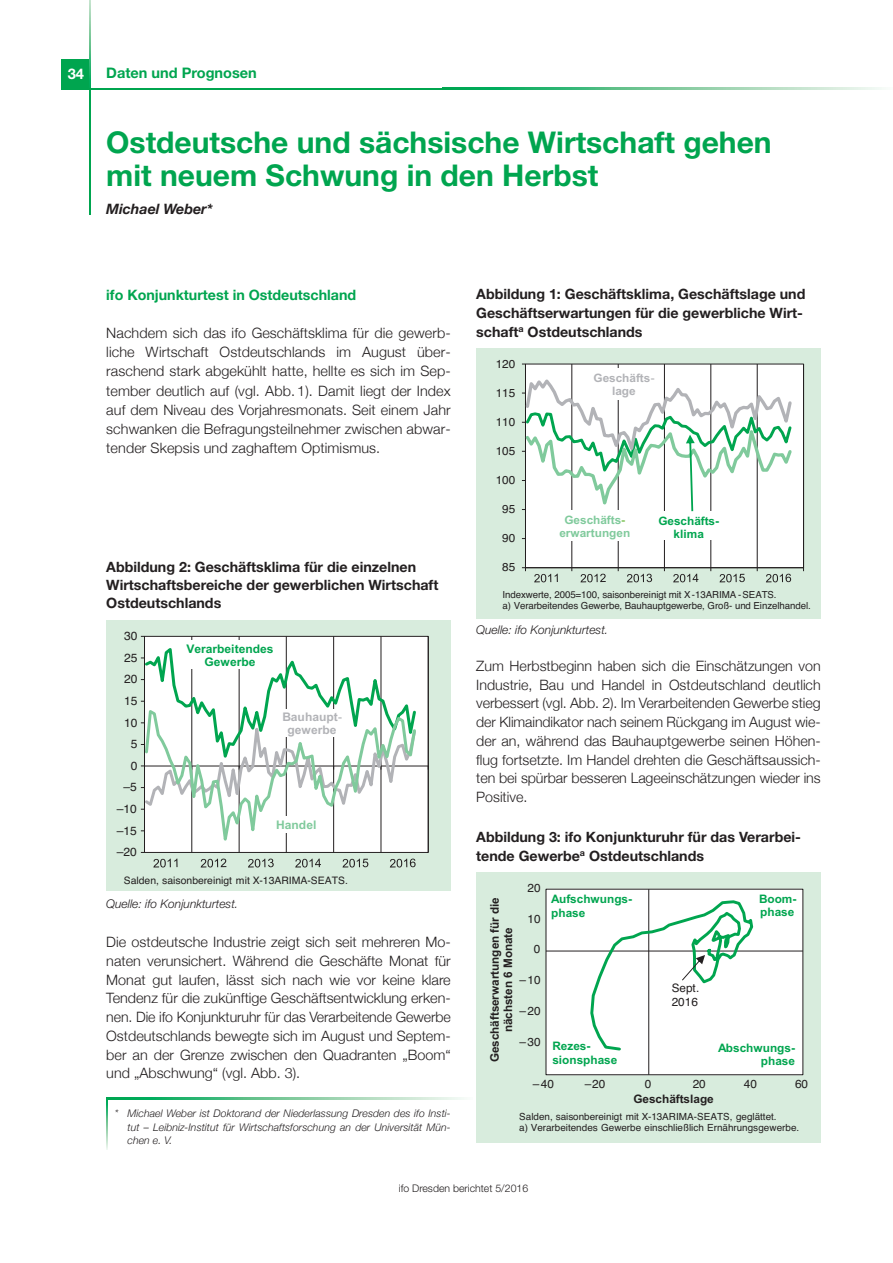
<style>
.page{position:relative;width:893px;height:1263px;background:#fff}
.page>*{position:absolute;margin:0;border:0;box-sizing:border-box;transform-origin:0 0}
.t1{font:700 30px/33px "Helvetica Neue";color:#00a54f}
.t2{font:700 14.7px "Helvetica Neue";color:#fff}
.t3{font:700 14.55px "Helvetica Neue";color:#00a54f}
.t4{font:300 14.25px/18.8px "Helvetica Neue";color:#231f20;text-align:justify}
.t5{font:700 14.25px/18.3px "Helvetica Neue";color:#231f20}
.t6{font:700 14.25px "Helvetica Neue";color:#00a54f}
.t7{font:italic 700 14.25px "Helvetica Neue";color:#231f20}
.t8{font:italic 300 12px "Helvetica Neue";color:#231f20}
.t9{font:700 11.85px/13.4px "Arial";letter-spacing:-.005em;color:#231f20;text-align:center}
.t10{font:11.85px "Helvetica";letter-spacing:-.005em;color:#231f20}
.t11{font:700 11.85px/13.5px "Arial";color:#00a54f;text-align:center}
.t12{font:700 11.85px/13.5px "Arial";color:#b2b3b7;text-align:center}
.t13{font:700 11.85px "Arial";color:#80ca9c}
.t14{font:700 11.7px/14.1px "Arial";color:#00a54f}
.t15{font:11.7px/14.1px "Helvetica";letter-spacing:-.005em;color:#231f20}
.t16{font:700 11.7px "Arial";letter-spacing:-.005em;color:#231f20}
.t17{font:700 11.7px "Arial";color:#168842}
.t18{font:700 11.55px/13.2px "Arial";color:#80ca9c;text-align:center}
.t19{font:11.55px "Helvetica";letter-spacing:-.005em;color:#231f20}
.t20{font:700 11.55px/13.2px "Arial";color:#00a54f;text-align:center}
.t21{font:700 11.55px/13.2px "Arial";letter-spacing:-.005em;color:#b2b3b7;text-align:center}
.t22{font:italic 300 10.5px/13.2px "Helvetica Neue";letter-spacing:.005em;color:#231f20;text-align:justify}
.t23{font:300 10.5px "Helvetica Neue";color:#231f20}
.t24{font:10.35px "Helvetica";color:#231f20}
.t25{font:9.75px/11.6px "Helvetica";letter-spacing:-.01em;color:#231f20}
</style>
<div class="page">
<div style="left:61px;top:60px;width:30px;height:29px;background:#00a54f"></div>
<div style="left:476px;top:349px;width:345px;height:270px;background:#d8ecdd"></div>
<div style="left:525px;top:364px;width:278px;height:204px;background:#fff"></div>
<hr style="left:571px;top:364px;width:1px;height:204px;background:#231f20">
<hr style="left:618px;top:364px;width:1px;height:204px;background:#231f20">
<hr style="left:664px;top:364px;width:1px;height:204px;background:#231f20">
<hr style="left:710px;top:364px;width:1px;height:204px;background:#231f20">
<hr style="left:757px;top:364px;width:1px;height:204px;background:#231f20">
<hr style="left:803px;top:364px;width:1px;height:204px;background:#231f20">
<hr style="left:525px;top:567px;width:278px;height:1px;background:#231f20">
<div style="left:587px;top:369px;width:74px;height:31px;background:#fff"></div>
<div style="left:544px;top:510px;width:102px;height:31px;background:#fff"></div>
<div style="left:645px;top:512px;width:88px;height:28px;background:#fff"></div>
<svg style="left:534px;top:574px;width:24px;height:8px"></svg>
<svg style="left:581px;top:574px;width:25px;height:8px"></svg>
<svg style="left:627px;top:574px;width:25px;height:8px"></svg>
<svg style="left:673px;top:574px;width:25px;height:8px"></svg>
<svg style="left:720px;top:574px;width:25px;height:8px"></svg>
<svg style="left:766px;top:574px;width:25px;height:8px"></svg>
<svg style="left:522px;top:375px;width:270px;height:141px"></svg>
<div style="left:476px;top:872px;width:345px;height:270px;background:#d8ecdd"></div>
<div style="left:546px;top:889px;width:257px;height:186px;background:#fff"></div>
<hr style="left:648px;top:889px;width:1px;height:186px;background:#231f20">
<hr style="left:546px;top:951px;width:257px;height:1px;background:#231f20">
<svg style="left:589px;top:899px;width:166px;height:153px"></svg>
<svg style="left:108px;top:1098px;width:356px;height:1px"></svg>
<svg style="left:106px;top:1098px;width:2px;height:51px"></svg>
<div style="left:106px;top:621px;width:345px;height:270px;background:#d8ecdd"></div>
<div style="left:144px;top:636px;width:284px;height:216px;background:#fff"></div>
<hr style="left:191px;top:636px;width:1px;height:216px;background:#231f20">
<hr style="left:239px;top:636px;width:1px;height:216px;background:#231f20">
<hr style="left:286px;top:636px;width:1px;height:216px;background:#231f20">
<hr style="left:333px;top:636px;width:1px;height:216px;background:#231f20">
<hr style="left:381px;top:636px;width:1px;height:216px;background:#231f20">
<hr style="left:428px;top:636px;width:1px;height:216px;background:#231f20">
<hr style="left:144px;top:766px;width:284px;height:1px;background:#231f20">
<div style="left:182px;top:640px;width:96px;height:29px;background:#fff"></div>
<svg style="left:141px;top:644px;width:277px;height:223px"></svg>
<hr style="left:89px;top:94px;width:2px;height:121px;background:#00a54f">
<svg style="left:89px;top:0;width:2px;height:94px"></svg>
<svg style="left:443px;top:88px;width:439px;height:1px"></svg>
<hr style="left:61px;top:88px;width:382px;height:1px;background:#00a54f">
<p class="t2" style="left:68px;top:68px;width:18px">34</p>
<p class="t3" style="left:106px;top:68px;width:152px">Daten und Prognosen</p>
<h1 class="t1" style="left:106px;top:129px;width:667px">Ostdeutsche und sächsische Wirtschaft gehen mit neuem Schwung in den Herbst</h1>
<p class="t7" style="left:106px;top:200px;width:108px">Michael Weber*</p>
<p class="t6" style="left:106px;top:286px;width:251px">ifo Konjunkturtest in Ostdeutschland</p>
<p class="t4" style="left:106px;top:323px;width:346px;line-height:19.2px">Nachdem sich das ifo Geschäftsklima für die gewerb&shy;liche Wirtschaft Ostdeutschlands im August über&shy;raschend stark abgekühlt hatte, hellte es sich im Sep&shy;tember deutlich auf (vgl. Abb. 1). Damit liegt der Index auf dem Niveau des Vorjahresmonats. Seit einem Jahr schwanken die Befragungsteilnehmer zwischen abwar&shy;tender Skepsis und zaghaftem Optimismus.</p>
<p class="t5" style="left:106px;top:558px;width:334px">Abbildung 2: Geschäftsklima für die einzelnen<br>Wirtschaftsbereiche der gewerblichen Wirtschaft<br>Ostdeutschlands</p>
<p class="t10" style="left:124px;top:627px;width:15px">30</p>
<p class="t10" style="left:124px;top:648px;width:15px">25</p>
<p class="t10" style="left:124px;top:670px;width:15px">20</p>
<p class="t10" style="left:124px;top:692px;width:15px">15</p>
<p class="t10" style="left:124px;top:713px;width:15px">10</p>
<p class="t10" style="left:131px;top:735px;width:8px">5</p>
<p class="t10" style="left:131px;top:756px;width:8px">0</p>
<p class="t10" style="left:124px;top:778px;width:15px">–5</p>
<p class="t10" style="left:117px;top:800px;width:22px">–10</p>
<p class="t10" style="left:117px;top:821px;width:22px">–15</p>
<p class="t10" style="left:117px;top:843px;width:22px">–20</p>
<p class="t11" style="left:186px;top:642px;width:88px">Verarbeitendes<br>Gewerbe</p>
<p class="t12" style="left:282px;top:710px;width:61px">Bauhaupt&shy;gewerbe</p>
<p class="t13" style="left:276px;top:816px;width:42px">Handel</p>
<p class="t24" style="left:124px;top:873px;width:226px">Salden, saisonbereinigt mit X-13ARIMA-SEATS.</p>
<p class="t8" style="left:106px;top:899px;width:133px">Quelle: ifo Konjunkturtest.</p>
<p class="t4" style="left:106px;top:932px;width:346px">Die ostdeutsche Industrie zeigt sich seit mehreren Mo&shy;naten verunsichert. Während die Geschäfte Monat für Monat gut laufen, lässt sich nach wie vor keine klare Tendenz für die zukünftige Geschäftsentwicklung erken&shy;nen. Die ifo Konjunkturuhr für das Verarbeitende Gewerbe Ostdeutschlands bewegte sich im August und Septem&shy;ber an der Grenze zwischen den Quadranten „Boom“ und „Abschwung“ (vgl. Abb. 3).</p>
<p class="t22" style="left:128px;top:1107px;width:325px;text-indent:-13px">* Michael Weber ist Doktorand der Niederlassung Dresden des ifo Insti&shy;tut – Leibniz-Institut für Wirtschaftsforschung an der Universität Mün&shy;chen e. V.</p>
<p class="t5" style="left:476px;top:286px;width:331px;line-height:18.8px">Abbildung 1: Geschäftsklima, Geschäftslage und<br>Geschäftserwartungen für die gewerbliche Wirt&shy;schaft<sup>a</sup> Ostdeutschlands</p>
<p class="t19" style="left:496px;top:355px;width:21px">120</p>
<p class="t19" style="left:496px;top:384px;width:21px">115</p>
<p class="t19" style="left:496px;top:413px;width:21px">110</p>
<p class="t19" style="left:496px;top:442px;width:21px">105</p>
<p class="t19" style="left:496px;top:471px;width:21px">100</p>
<p class="t19" style="left:502px;top:500px;width:15px">95</p>
<p class="t19" style="left:502px;top:529px;width:15px">90</p>
<p class="t19" style="left:502px;top:558px;width:15px">85</p>
<p class="t21" style="left:593px;top:372px;width:62px">Geschäfts&shy;lage</p>
<p class="t18" style="left:559px;top:513px;width:72px">Geschäfts&shy;erwartungen</p>
<p class="t20" style="left:658px;top:514px;width:62px">Geschäfts&shy;klima</p>
<p class="t25" style="left:503px;top:589px;width:310px">Indexwerte, 2005=100, saisonbereinigt mit X-13ARIMA -SEATS.<br>a) Verarbeitendes Gewerbe, Bauhauptgewerbe, Groß- und Einzelhandel.</p>
<p class="t8" style="left:476px;top:625px;width:133px">Quelle: ifo Konjunkturtest.</p>
<p class="t4" style="left:476px;top:656px;width:346px">Zum Herbstbeginn haben sich die Einschätzungen von Industrie, Bau und Handel in Ostdeutschland deutlich verbessert (vgl. Abb. 2). Im Verarbeitenden Gewerbe stieg der Klimaindikator nach seinem Rückgang im August wie&shy;der an, während das Bauhauptgewerbe seinen Höhen&shy;flug fortsetzte. Im Handel drehten die Geschäftsaussich&shy;ten bei spürbar besseren Lageeinschätzungen wieder ins Positive.</p>
<p class="t5" style="left:476px;top:829px;width:326px">Abbildung 3: ifo Konjunkturuhr für das Verarbei&shy;tende Gewerbe<sup>a</sup> Ostdeutschlands</p>
<p class="t15" style="left:528px;top:881px;width:15px">20</p>
<p class="t9" style="left:488px;top:1062px;width:166px;rotate:-90deg">Geschäftserwartungen für die nächsten 6 Monate</p>
<p class="t15" style="left:528px;top:912px;width:15px">10</p>
<p class="t15" style="left:534px;top:942px;width:8px">0</p>
<p class="t15" style="left:519px;top:973px;width:23px">–10</p>
<p class="t15" style="left:519px;top:1004px;width:23px">–20</p>
<p class="t15" style="left:519px;top:1035px;width:23px">–30</p>
<p class="t14" style="left:551px;top:892px;width:82px">Aufschwungs&shy;phase</p>
<p class="t14" style="left:759px;top:892px;width:39px;line-height:13.2px">Boom&shy;phase</p>
<p class="t14" style="left:552px;top:1039px;width:67px">Rezes&shy;sionsphase</p>
<p class="t17" style="left:616px;top:1041px;width:5px">-</p>
<p class="t15" style="left:672px;top:981px;width:29px">Sept.<br>2016</p>
<p class="t14" style="left:718px;top:1042px;width:79px;line-height:13.2px;text-align:right">Abschwungs&shy;phase</p>
<p class="t15" style="left:533px;top:1077px;width:23px">–40</p>
<p class="t15" style="left:585px;top:1077px;width:22px">–20</p>
<p class="t15" style="left:645px;top:1077px;width:8px">0</p>
<p class="t15" style="left:693px;top:1077px;width:15px">20</p>
<p class="t15" style="left:744px;top:1077px;width:15px">40</p>
<p class="t15" style="left:795px;top:1077px;width:15px">60</p>
<p class="t16" style="left:633px;top:1091px;width:82px">Geschäftslage</p>
<p class="t25" style="left:519px;top:1111px;width:282px">Salden, saisonbereinigt mit X-13ARIMA-SEATS, geglättet.<br>a) Verarbeitendes Gewerbe einschließlich Ernährungsgewerbe.</p>
<p class="t23" style="left:399px;top:1185px;width:131px">ifo Dresden berichtet 5/2016</p>
</div>
